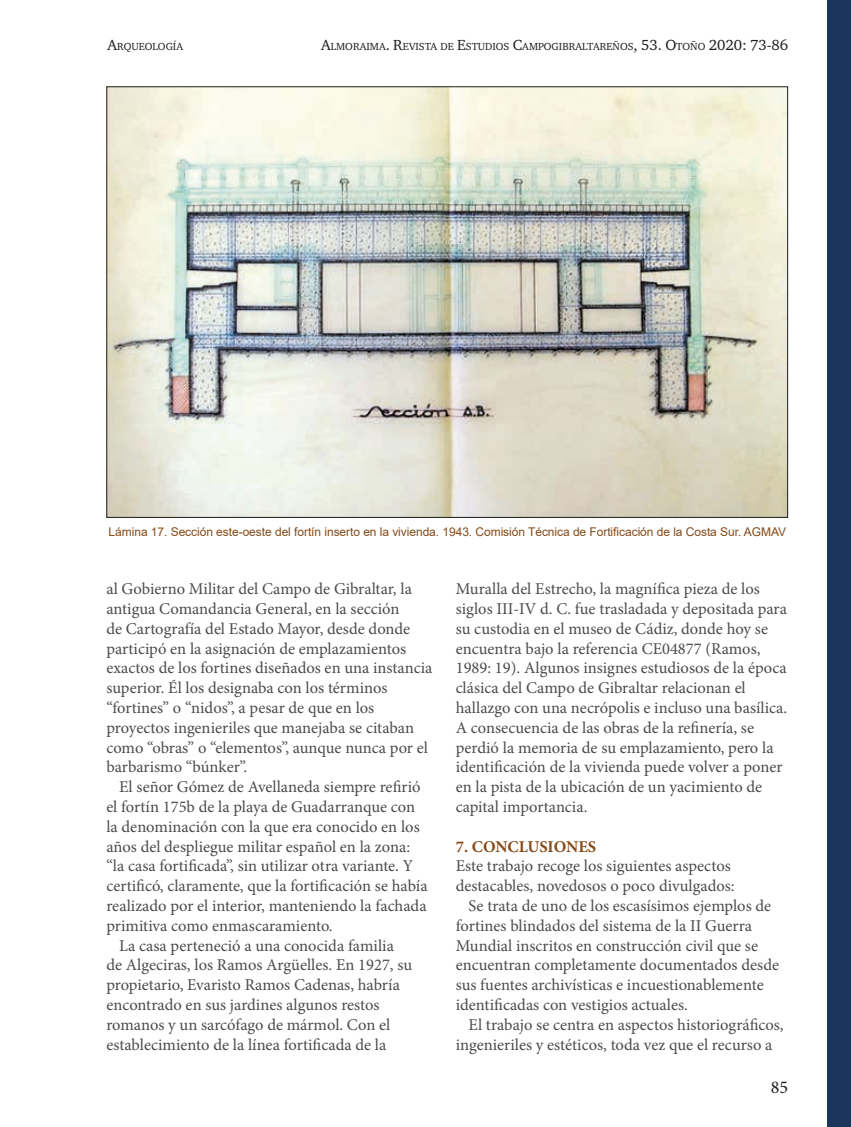
<style>
.page{position:relative;width:851px;height:1127px;background:#fff}
.page>*{position:absolute;margin:0;border:0;box-sizing:border-box;transform-origin:0 0}
.t1{font:18px "Minion Pro";color:#1d1d1b}
.t2{font:16.5px/19.8px "Minion Pro";color:#4b4b4a}
.t3{font:700 16.5px "Minion Pro";letter-spacing:-.01em;color:#844a18}
.t4{font:12px "Arial";letter-spacing:-.005em;color:#844a18}
.t5{font:10.5px "Charter ITC";color:#1d1d1b}
.s1{font-size:15px}
</style>
<div class="page">
<div style="left:827px;top:0;width:23px;height:1127px;background:#1b365d"></div>
<img style="left:108px;top:88px;width:677px;height:428px">
<p class="t5" style="left:107px;top:40px;width:77px"><span class="s1">A</span>RQUEOLOGÍA</p>
<p class="t5" style="left:321px;top:40px;width:468px"><span class="s1">A</span>LMORAIMA<span class="s1">. R</span>EVISTA DE <span class="s1">E</span>STUDIOS <span class="s1">C</span>AMPOGIBRALTAREÑOS<span class="s1">, 53. O</span>TOÑO <span class="s1">2020: 73-86</span></p>
<p class="t4" style="left:109px;top:523px;width:679px">Lámina 17. Sección este-oeste del fortín inserto en la vivienda. 1943. Comisión Técnica de Fortificación de la Costa Sur. AGMAV</p>
<p class="t2" style="left:106px;top:579px;width:327px">al Gobierno Militar del Campo de Gibraltar, la antigua Comandancia General, en la sección<br>de Cartografía del Estado Mayor, desde donde participó en la asignación de emplazamientos exactos de los fortines diseñados en una instancia superior. Él los designaba con los términos “fortines” o “nidos”, a pesar de que en los proyectos ingenieriles que manejaba se citaban como “obras” o “elementos”, aunque nunca por el barbarismo “búnker”.</p>
<p class="t2" style="left:119px;top:777px;width:303px">El señor Gómez de Avellaneda siempre refirió</p>
<p class="t2" style="left:106px;top:797px;width:310px">el fortín 175b de la playa de Guadarranque con</p>
<p class="t2" style="left:106px;top:817px;width:315px">la denominación con la que era conocido en los</p>
<p class="t2" style="left:106px;top:836px;width:305px">años del despliegue militar español en la zona:</p>
<p class="t2" style="left:106px;top:856px;width:308px">“la casa fortificada”, sin utilizar otra variante. Y</p>
<p class="t2" style="left:106px;top:876px;width:322px">certificó, claramente, que la fortificación se había</p>
<p class="t2" style="left:106px;top:896px;width:321px">realizado por el interior, manteniendo la fachada</p>
<p class="t2" style="left:106px;top:916px;width:228px">primitiva como enmascaramiento.</p>
<p class="t2" style="left:119px;top:935px;width:276px">La casa perteneció a una conocida familia</p>
<p class="t2" style="left:106px;top:955px;width:307px">de Algeciras, los Ramos Argüelles. En 1927, su</p>
<p class="t2" style="left:106px;top:975px;width:295px">propietario, Evaristo Ramos Cadenas, habría</p>
<p class="t2" style="left:106px;top:995px;width:275px">encontrado en sus jardines algunos restos</p>
<p class="t2" style="left:106px;top:1015px;width:285px">romanos y un sarcófago de mármol. Con el</p>
<p class="t2" style="left:106px;top:1034px;width:281px">establecimiento de la línea fortificada de la</p>
<p class="t2" style="left:455px;top:579px;width:333px">Muralla del Estrecho, la magnífica pieza de los siglos III-IV d. C. fue trasladada y depositada para su custodia en el museo de Cádiz, donde hoy se encuentra bajo la referencia CE04877 (Ramos, 1989: 19). Algunos insignes estudiosos de la época clásica del Campo de Gibraltar relacionan el hallazgo con una necrópolis e incluso una basílica.<br>A consecuencia de las obras de la refinería, se perdió la memoria de su emplazamiento, pero la identificación de la vivienda puede volver a poner en la pista de la ubicación de un yacimiento de capital importancia.</p>
<p class="t3" style="left:455px;top:835px;width:142px">7. CONCLUSIONES</p>
<p class="t2" style="left:455px;top:856px;width:276px">Este trabajo recoge los siguientes aspectos</p>
<p class="t2" style="left:455px;top:876px;width:280px">destacables, novedosos o poco divulgados:</p>
<p class="t2" style="left:468px;top:896px;width:304px">Se trata de uno de los escasísimos ejemplos de</p>
<p class="t2" style="left:455px;top:916px;width:298px">fortines blindados del sistema de la II Guerra</p>
<p class="t2" style="left:455px;top:935px;width:304px">Mundial inscritos en construcción civil que se</p>
<p class="t2" style="left:455px;top:955px;width:325px">encuentran completamente documentados desde</p>
<p class="t2" style="left:455px;top:975px;width:309px">sus fuentes archivísticas e incuestionablemente</p>
<p class="t2" style="left:455px;top:995px;width:234px">identificadas con vestigios actuales.</p>
<p class="t2" style="left:468px;top:1015px;width:316px">El trabajo se centra en aspectos historiográficos,</p>
<p class="t2" style="left:455px;top:1034px;width:318px">ingenieriles y estéticos, toda vez que el recurso a</p>
<p class="t1" style="left:770px;top:1075px;width:19px">85</p>
</div>
